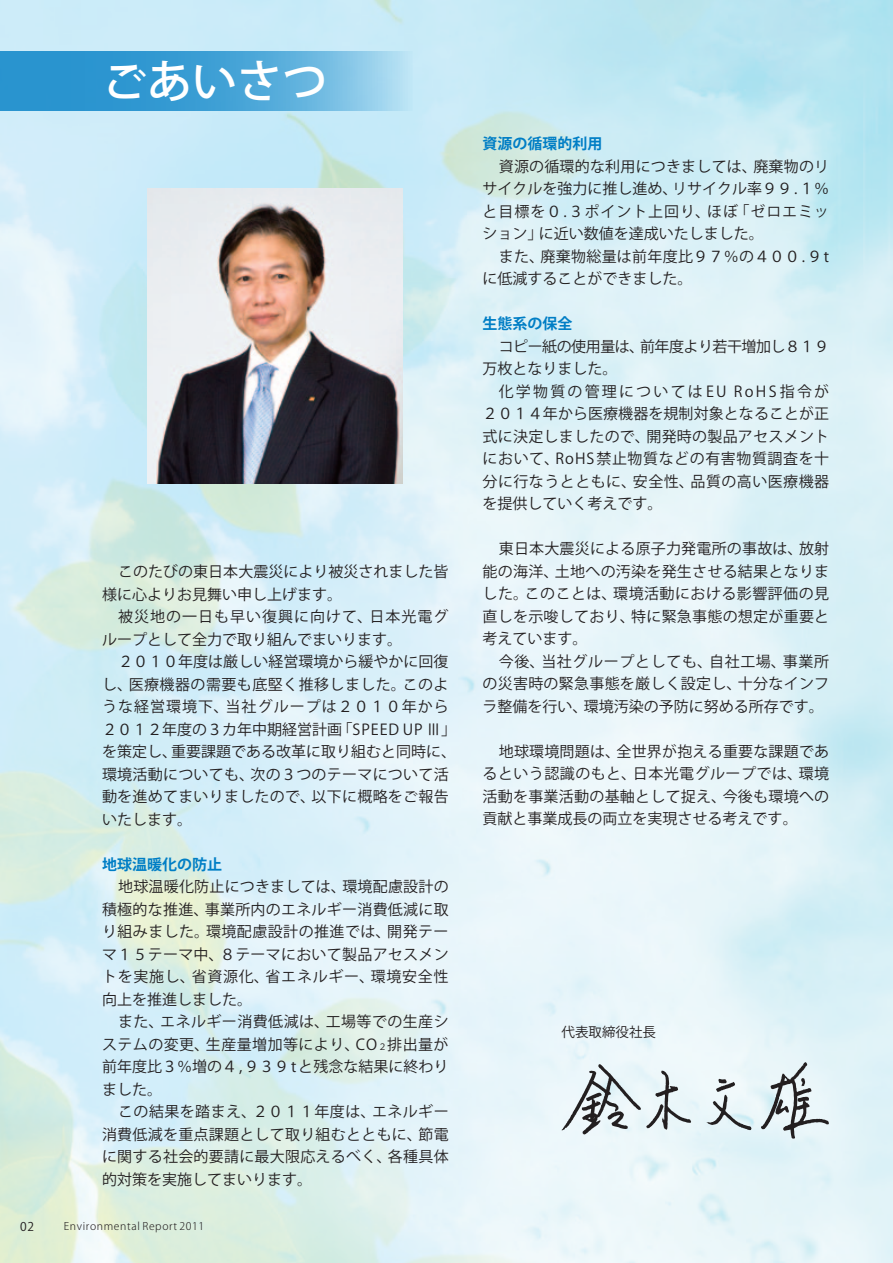
<style>
.page{position:relative;width:893px;height:1263px;background:#fff}
.page>*{position:absolute;margin:0;border:0;box-sizing:border-box;transform-origin:0 0}
.t1{font:500 45px "Koz Go Pro";color:#fff}
.t2{font:15px/22.5px "Koz Go Pro";letter-spacing:.015em;color:#231f20;text-align:justify}
.t3{font:15px/22.5px "Koz Go Pro";letter-spacing:.035em;color:#231f20}
.t4{font:15px/22.5px "Koz Go Pro";letter-spacing:-.035em;color:#231f20}
.t5{font:700 15px "Koz Go Pro";color:#007ec5}
.t6{font:13.5px "Koz Go Pro";color:#231f20}
.t7{font:12px "Koz Go Pro";color:#231f20}
.t8{font:300 10.5px "Koz Go Pro";letter-spacing:.06em;color:#231f20}
.s1{font-size:8.7px}
</style>
<div class="page">
<img style="left:0;top:0;width:893px;height:1263px">
<svg style="left:0;top:51px;width:413px;height:60px;background:#4fa8d9"></svg>
<img style="left:148px;top:189px;width:255px;height:294px">
<svg style="left:706px;top:1079px;width:45px;height:51px"></svg>
<svg style="left:761px;top:1062px;width:68px;height:77px;background:#c0cbce"></svg>
<svg style="left:562px;top:1064px;width:129px;height:70px;background:#c7cfd2"></svg>
<h1 class="t1" style="left:102px;top:53px;width:226px">ごあいさつ</h1>
<p class="t2" style="left:102px;top:561px;width:348px;text-indent:16px">このたびの東日本大震災により被災されました皆様に心よりお見舞い申し上げます。</p>
<p class="t3" style="left:102px;top:606px;width:348px;text-indent:16px">被災地の一日も早い復興に向けて、日本光電グループとして全力で取り組んでまいります。</p>
<p class="t2" style="left:102px;top:651px;width:356px;text-align:left;text-indent:16px">２０１０年度は厳しい経営環境から緩やかに回復し、医療機器の需要も底堅く推移しました。このような経営環境下、当社グループは２０１０年から<br>２０１２年度の３カ年中期経営計画「SPEED UP Ⅲ」を策定し、重要課題である改革に取り組むと同時に、環境活動についても、次の３つのテーマについて活動を進めてまいりましたので、以下に概略をご報告いたします。</p>
<p class="t5" style="left:102px;top:855px;width:121px">地球温暖化の防止</p>
<p class="t2" style="left:102px;top:876px;width:348px;text-indent:16px">地球温暖化防止につきましては、環境配慮設計の積極的な推進、事業所内のエネルギー消費低減に取り組みました。環境配慮設計の推進では、開発テーマ１５テーマ中、８テーマにおいて製品アセスメントを実施し、省資源化、省エネルギー、環境安全性向上を推進しました。</p>
<p class="t2" style="left:102px;top:1011px;width:348px;text-indent:16px">また、エネルギー消費低減は、工場等での生産システムの変更、生産量増加等により、CO<span class="s1">２</span>排出量が前年度比３％増の４ , ９３９ t と残念な結果に終わりました。</p>
<p class="t2" style="left:102px;top:1101px;width:348px;text-indent:16px">この結果を踏まえ、２０１１年度は、エネルギー消費低減を重点課題として取り組むとともに、節電に関する社会的要請に最大限応えるべく、各種具体的対策を実施してまいります。</p>
<p class="t7" style="left:20px;top:1219px;width:15px">02</p>
<p class="t8" style="left:64px;top:1219px;width:142px">Environmental Report 2011</p>
<p class="t5" style="left:483px;top:134px;width:121px">資源の循環的利用</p>
<p class="t2" style="left:483px;top:155px;width:348px;text-indent:16px">資源の循環的な利用につきましては、廃棄物のリサイクルを強力に推し進め、リサイクル率９９ . １％と目標を０.３ポイント上回り、ほぼ「ゼロエミッション」に近い数値を達成いたしました。</p>
<p class="t2" style="left:483px;top:245px;width:348px;text-indent:16px">また、廃棄物総量は前年度比９７％の４００.９tに低減することができました。</p>
<p class="t5" style="left:483px;top:314px;width:91px">生態系の保全</p>
<p class="t4" style="left:483px;top:335px;width:348px;text-indent:16px">コピー紙の使用量は、前年度より若干増加し８１９万枚となりました。</p>
<p class="t2" style="left:483px;top:380px;width:348px;text-indent:16px">化学物質の管理についてはEU RoHS指令が２０１４年から医療機器を規制対象となることが正式に決定しましたので、開発時の製品アセスメントにおいて、RoHS禁止物質などの有害物質調査を十分に行なうとともに、安全性、品質の高い医療機器を提供していく考えです。</p>
<p class="t2" style="left:483px;top:538px;width:348px;text-indent:16px">東日本大震災による原子力発電所の事故は、放射能の海洋、土地への汚染を発生させる結果となりました。このことは、環境活動における影響評価の見直しを示唆しており、特に緊急事態の想定が重要と考えています。</p>
<p class="t2" style="left:483px;top:650px;width:348px;text-indent:16px">今後、当社グループとしても、自社工場、事業所の災害時の緊急事態を厳しく設定し、十分なインフラ整備を行い、環境汚染の予防に努める所存です。</p>
<p class="t2" style="left:483px;top:740px;width:348px;text-indent:16px">地球環境問題は、全世界が抱える重要な課題であるという認識のもと、日本光電グループでは、環境活動を事業活動の基軸として捉え、今後も環境への貢献と事業成長の両立を実現させる考えです。</p>
<p class="t6" style="left:562px;top:1023px;width:96px">代表取締役社長</p>
</div>
